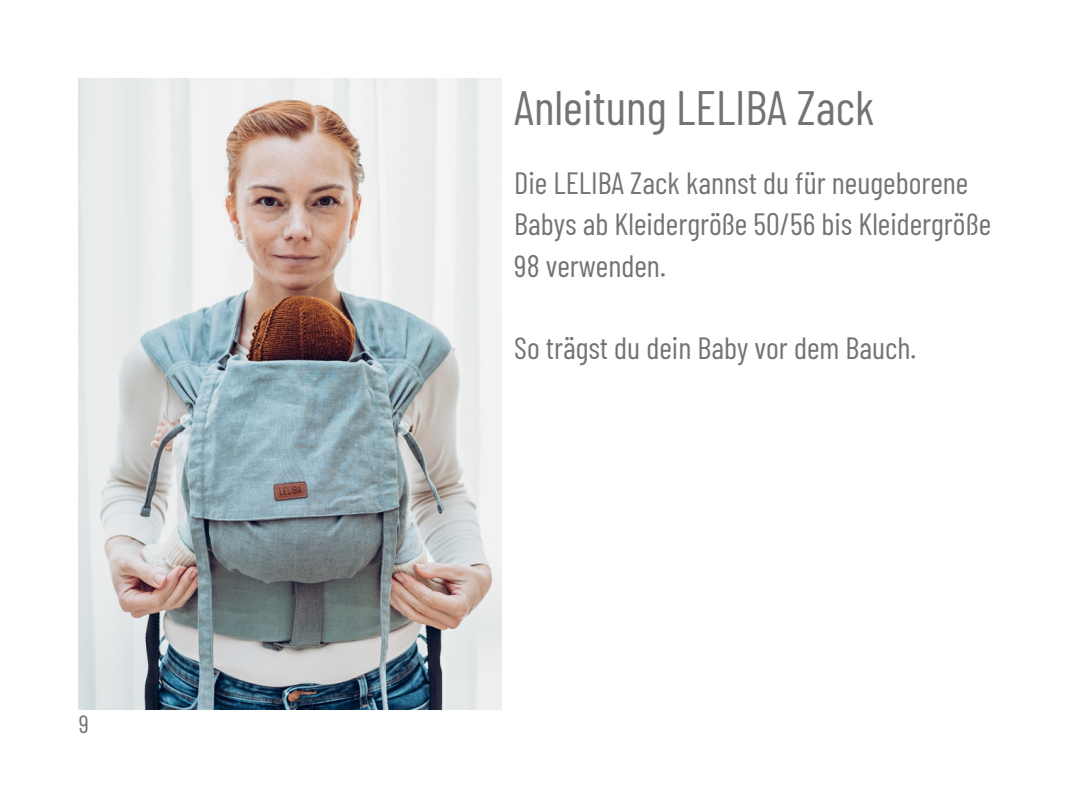
<style>
.page{position:relative;width:1092px;height:788px;background:#fff}
.page>*{position:absolute;margin:0;border:0;box-sizing:border-box;transform-origin:0 0}
.t1{font:48.25px "Barlow Condensed";color:#737373}
.t2{font:30.75px/41.2px "Barlow Condensed";color:#737373}
.t3{font:25px "Barlow Condensed";color:#737373}
</style>
<div class="page">
<img style="left:79px;top:79px;width:422px;height:630px">
<p class="t3" style="left:79px;top:708px;width:12px">9</p>
<p class="t1" style="left:514px;top:76px;width:362px">Anleitung LELIBA Zack</p>
<p class="t2" style="left:514px;top:161px;width:478px">Die LELIBA Zack kannst du für neugeborene<br>Babys ab Kleidergröße 50/56 bis Kleidergröße<br>98 verwenden.</p>
<p class="t2" style="left:514px;top:326px;width:403px">So trägst du dein Baby vor dem Bauch.</p>
</div>
